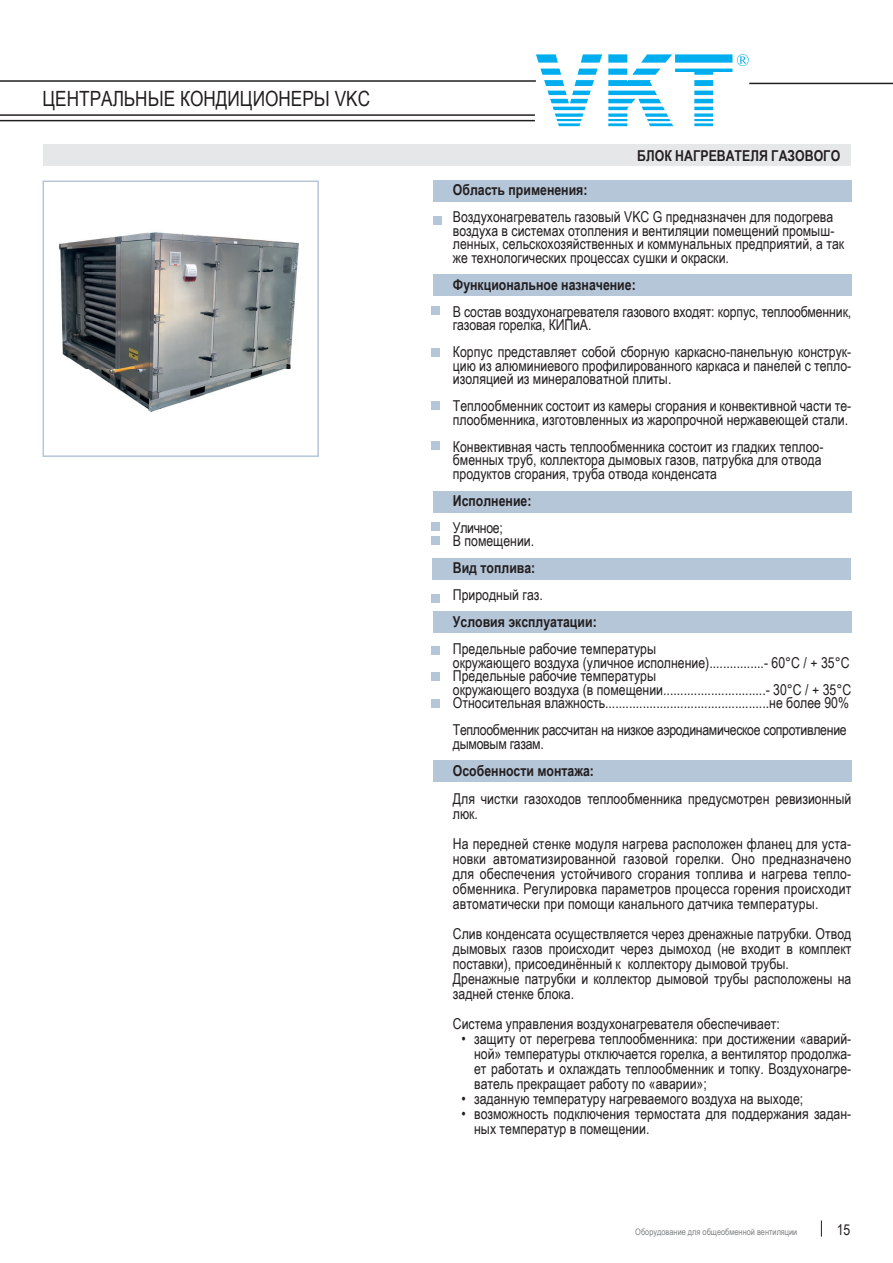
<style>
.page{position:relative;width:893px;height:1263px;background:#fff}
.page>*{position:absolute;margin:0;border:0;box-sizing:border-box;transform-origin:0 0}
.t1{font:21px "Arial Narrow";color:#231f20}
.t2{font:15px/13.5px "Arial Narrow";color:#231f20}
.t3{font:700 15px "Arial Narrow";color:#231f20}
.t4{font:15px/13.5px "Arial Narrow";letter-spacing:-.02em;color:#231f20}
.t5{font:9px "Arial Narrow";color:#808285}
</style>
<div class="page">
<svg style="left:536px;top:54px;width:213px;height:72px"></svg>
<hr style="left:0;top:80px;width:536px;height:2px;background:#231f20">
<hr style="left:749px;top:83px;width:144px;height:1px;background:#231f20">
<hr style="left:0;top:120px;width:535px;height:1px;background:#231f20">
<hr style="left:0;top:114px;width:535px;height:2px;background:#231f20">
<svg style="left:821px;top:1220px;width:1px;height:16px"></svg>
<div style="left:432px;top:558px;width:418px;height:21px;background:#b5c6d9"></div>
<div style="left:43px;top:144px;width:807px;height:21px;background:#e6e7e9"></div>
<div style="left:433px;top:761px;width:418px;height:21px;background:#b5c6d9"></div>
<div style="left:433px;top:180px;width:418px;height:21px;background:#b5c6d9"></div>
<div style="left:433px;top:274px;width:418px;height:21px;background:#b5c6d9"></div>
<div style="left:433px;top:491px;width:418px;height:21px;background:#b5c6d9"></div>
<div style="left:433px;top:611px;width:418px;height:21px;background:#b5c6d9"></div>
<div style="left:43px;top:180px;width:276px;height:277px;border:2px solid #b5c6d9"></div>
<div style="left:433px;top:217px;width:8px;height:8px;background:#b5c6d9"></div>
<div style="left:432px;top:306px;width:8px;height:9px;background:#b5c6d9"></div>
<div style="left:432px;top:441px;width:8px;height:9px;background:#b5c6d9"></div>
<div style="left:432px;top:349px;width:8px;height:8px;background:#b5c6d9"></div>
<div style="left:432px;top:401px;width:8px;height:8px;background:#b5c6d9"></div>
<div style="left:432px;top:522px;width:8px;height:9px;background:#b5c6d9"></div>
<div style="left:432px;top:536px;width:8px;height:8px;background:#b5c6d9"></div>
<img style="left:58px;top:232px;width:241px;height:181px">
<div style="left:432px;top:594px;width:8px;height:9px;background:#b5c6d9"></div>
<div style="left:432px;top:646px;width:8px;height:8px;background:#b5c6d9"></div>
<div style="left:432px;top:672px;width:8px;height:9px;background:#b5c6d9"></div>
<div style="left:432px;top:699px;width:8px;height:9px;background:#b5c6d9"></div>
<h1 class="t1" style="left:43px;top:83px;width:329px">ЦЕНТРАЛЬНЫЕ КОНДИЦИОНЕРЫ VKC</h1>
<p class="t3" style="left:637px;top:144px;width:204px">БЛОК НАГРЕВАТЕЛЯ ГАЗОВОГО</p>
<p class="t3" style="left:453px;top:179px;width:136px">Область применения:</p>
<p class="t2" style="left:453px;top:210px;width:393px">Воздухонагреватель газовый VKC G предназначен для подогрева воздуха в системах отопления и вентиляции помещений промыш&shy;ленных, сельскохозяйственных и коммунальных предприятий, а так же технологических процессах сушки и окраски.</p>
<p class="t3" style="left:453px;top:273px;width:184px">Функциональное назначение:</p>
<p class="t2" style="left:453px;top:304px;width:400px">В состав воздухонагревателя газового входят: корпус, теплообменник, газовая горелка, КИПиА.</p>
<p class="t2" style="left:453px;top:345px;width:400px;text-align:justify">Корпус представляет собой сборную каркасно-панельную конструк&shy;цию из алюминиевого профилированного каркаса и панелей с тепло&shy;изоляцией из минераловатной плиты.</p>
<p class="t2" style="left:453px;top:399px;width:400px">Теплообменник состоит из камеры сгорания и конвективной части те&shy;плообменника, изготовленных из жаропрочной нержавеющей стали.</p>
<p class="t2" style="left:453px;top:439px;width:372px">Конвективная часть теплообменника состоит из гладких теплоо&shy;бменных труб, коллектора дымовых газов, патрубка для отвода продуктов сгорания, труба отвода конденсата</p>
<p class="t3" style="left:453px;top:489px;width:80px">Исполнение:</p>
<p class="t2" style="left:453px;top:520px;width:83px">Уличное;<br>В помещении.</p>
<p class="t3" style="left:453px;top:557px;width:84px">Вид топлива:</p>
<p class="t2" style="left:453px;top:588px;width:92px">Природный газ.</p>
<p class="t3" style="left:453px;top:611px;width:145px">Условия эксплуатации:</p>
<p class="t2" style="left:453px;top:642px;width:400px">Предельные рабочие температуры<br>окружающего воздуха (уличное исполнение)................- 60°С / + 35°С Предельные рабочие температуры<br>окружающего воздуха (в помещении..............................- 30°С / + 35°С Относительная влажность................................................не более 90%</p>
<p class="t4" style="left:453px;top:723px;width:395px">Теплообменник рассчитан на низкое аэродинамическое сопротивление дымовым газам.</p>
<p class="t3" style="left:453px;top:759px;width:143px">Особенности монтажа:</p>
<p class="t2" style="left:453px;top:791px;width:400px;line-height:15px">Для чистки газоходов теплообменника предусмотрен ревизионный люк.</p>
<p class="t2" style="left:453px;top:836px;width:400px;line-height:15px;text-align:justify">На передней стенке модуля нагрева расположен фланец для уста&shy;новки автоматизированной газовой горелки. Оно предназначено для обеспечения устойчивого сгорания топлива и нагрева тепло&shy;обменника. Регулировка параметров процесса горения происходит автоматически при помощи канального датчика температуры.</p>
<p class="t2" style="left:453px;top:926px;width:400px;line-height:15px">Слив конденсата осуществляется через дренажные патрубки. Отвод дымовых газов происходит через дымоход (не входит в комплект поставки), присоединённый к коллектору дымовой трубы.<br>Дренажные патрубки и коллектор дымовой трубы расположены на задней стенке блока.</p>
<p class="t2" style="left:453px;top:1017px;width:328px">Система управления воздухонагревателя обеспечивает:</p>
<p class="t2" style="left:474px;top:1031px;width:379px;line-height:15px;text-align:justify;text-indent:-13px">• защиту от перегрева теплообменника: при достижении «аварий&shy;ной» температуры отключается горелка, а вентилятор продолжа&shy;ет работать и охлаждать теплообменник и топку. Воздухонагре&shy;ватель прекращает работу по «аварии»;</p>
<p class="t2" style="left:461px;top:1092px;width:343px">• заданную температуру нагреваемого воздуха на выходе;</p>
<p class="t2" style="left:474px;top:1106px;width:379px;line-height:15px;text-indent:-13px">• возможность подключения термостата для поддержания задан&shy;ных температур в помещении.</p>
<p class="t5" style="left:635px;top:1225px;width:164px">Оборудование для общеобменной вентиляции</p>
<p class="t2" style="left:837px;top:1222px;width:15px">15</p>
</div>
